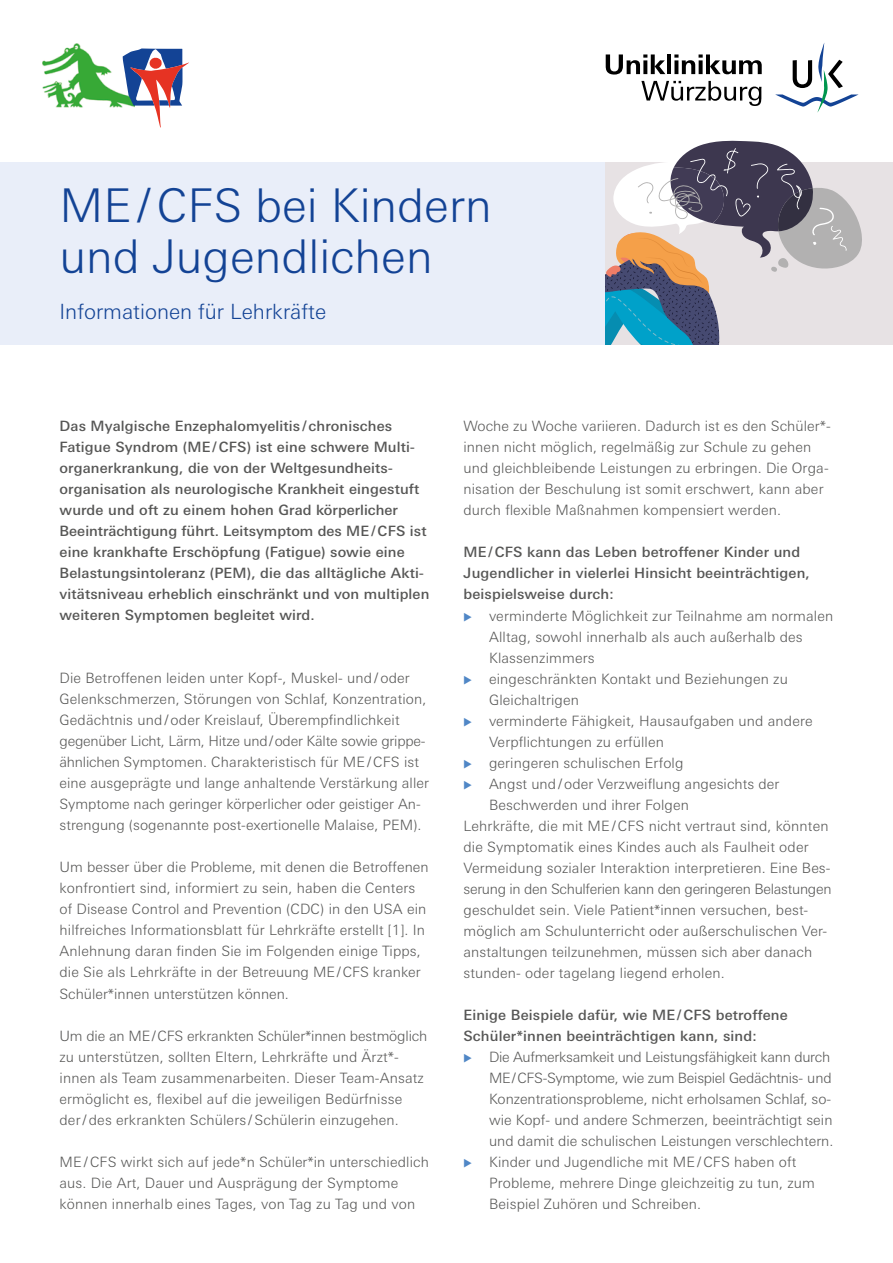
<style>
.page{position:relative;width:893px;height:1263px;background:#fff}
.page>*{position:absolute;margin:0;border:0;box-sizing:border-box;transform-origin:0 0}
.t1{font:300 46.5px/51px "Univers Next Pro";color:#134395}
.t2{font:300 21px "Univers Next Pro";color:#134395}
.t3{font:300 14.25px/21px "Univers Next Pro";letter-spacing:.01em;color:#575756}
.t4{font:500 14.25px/21px "Univers Next Pro";letter-spacing:.01em;color:#575756}
.t5{font:300 14.25px "Univers Next Pro";letter-spacing:-.02em;color:#575756}
</style>
<div class="page">
<div style="left:0;top:162px;width:893px;height:182px;background:#e9eef9"></div>
<svg style="left:606px;top:54px;width:59px;height:21px"></svg>
<hr style="left:667px;top:54px;width:4px;height:20px;background:#000">
<svg style="left:674px;top:54px;width:88px;height:20px"></svg>
<svg style="left:641px;top:81px;width:120px;height:25px"></svg>
<svg style="left:775px;top:43px;width:84px;height:70px"></svg>
<img style="left:43px;top:43px;width:80px;height:64px">
<svg style="left:123px;top:48px;width:66px;height:80px"></svg>
<div style="left:606px;top:162px;width:287px;height:182px;background:#e7e2e4"></div>
<svg style="left:605px;top:140px;width:257px;height:205px"></svg>
<h1 class="t1" style="left:60px;top:180px;width:434px">ME/CFS bei Kindern und Jugendlichen</h1>
<h2 class="t2" style="left:60px;top:299px;width:268px">Informationen für Lehrkräfte</h2>
<p class="t4" style="left:60px;top:416px;width:371px">Das Myalgische Enzephalomyelitis / chronisches Fatigue Syndrom (ME/ CFS) ist eine schwere Multi&shy;organerkrankung, die von der Weltgesundheits&shy;organisation als neurologische Krankheit eingestuft wurde und oft zu einem hohen Grad körperlicher Beeinträchtigung führt. Leitsymptom des ME/ CFS ist eine krankhafte Erschöpfung (Fatigue) sowie eine Belastungsintoleranz (PEM), die das alltägliche Akti&shy;vitätsniveau erheblich einschränkt und von multiplen weiteren Symptomen begleitet wird.</p>
<p class="t3" style="left:60px;top:668px;width:371px">Die Betroffenen leiden unter Kopf-, Muskel- und/ oder Gelenkschmerzen, Störungen von Schlaf, Konzentration, Gedächtnis und/ oder Kreislauf, Überempfindlichkeit gegenüber Licht, Lärm, Hitze und/oder Kälte sowie grippe&shy;ähnlichen Symptomen. Charakteristisch für ME/CFS ist eine ausgeprägte und lange anhaltende Verstärkung aller Symptome nach geringer körperlicher oder geistiger An&shy;strengung (sogenannte post-exertionelle Malaise, PEM).</p>
<p class="t3" style="left:60px;top:857px;width:371px">Um besser über die Probleme, mit denen die Betroffenen konfrontiert sind, informiert zu sein, haben die Centers of Disease Control and Prevention (CDC) in den USA ein hilfreiches Informationsblatt für Lehrkräfte erstellt [1]. In Anlehnung daran finden Sie im Folgenden einige Tipps, die Sie als Lehrkräfte in der Betreuung ME/CFS kranker Schüler*innen unterstützen können.</p>
<p class="t3" style="left:60px;top:1025px;width:369px">Um die an ME/CFS erkrankten Schüler*innen bestmöglich zu unterstützen, sollten Eltern, Lehrkräfte und Ärzt*- innen als Team zusammenarbeiten. Dieser Team-Ansatz ermöglicht es, flexibel auf die jeweiligen Bedürfnisse der/des erkrankten Schülers /Schülerin einzugehen.</p>
<p class="t3" style="left:60px;top:1151px;width:371px">ME/CFS wirkt sich auf jede*n Schüler*in unterschiedlich aus. Die Art, Dauer und Ausprägung der Symptome können innerhalb eines Tages, von Tag zu Tag und von</p>
<p class="t3" style="left:463px;top:416px;width:367px">Woche zu Woche variieren. Dadurch ist es den Schüler*-- innen nicht möglich, regelmäßig zur Schule zu gehen und gleichbleibende Leistungen zu erbringen. Die Orga&shy;nisation der Beschulung ist somit erschwert, kann aber durch flexible Maßnahmen kompensiert werden.</p>
<p class="t4" style="left:463px;top:542px;width:348px">ME/ CFS kann das Leben betroffener Kinder und<br>Jugendlicher in vielerlei Hinsicht beeinträchtigen, beispielsweise durch:</p>
<p class="t3" style="left:489px;top:605px;width:346px">verminderte Möglichkeit zur Teilnahme am normalen</p>
<p class="t3" style="left:489px;top:626px;width:315px">Alltag, sowohl innerhalb als auch außerhalb des</p>
<p class="t3" style="left:489px;top:647px;width:107px">Klassenzimmers</p>
<p class="t3" style="left:489px;top:668px;width:300px">eingeschränkten Kontakt und Beziehungen zu</p>
<p class="t3" style="left:489px;top:689px;width:91px">Gleichaltrigen</p>
<p class="t3" style="left:489px;top:710px;width:325px">verminderte Fähigkeit, Hausaufgaben und andere</p>
<p class="t3" style="left:489px;top:731px;width:176px">Verpflichtungen zu erfüllen</p>
<p class="t3" style="left:489px;top:752px;width:196px">geringeren schulischen Erfolg</p>
<p class="t3" style="left:489px;top:773px;width:292px">Angst und/oder Verzweiflung angesichts der</p>
<p class="t3" style="left:489px;top:794px;width:201px">Beschwerden und ihrer Folgen</p>
<p class="t3" style="left:463px;top:815px;width:367px">Lehrkräfte, die mit ME/CFS nicht vertraut sind, könnten</p>
<p class="t3" style="left:463px;top:836px;width:347px">die Symptomatik eines Kindes auch als Faulheit oder</p>
<p class="t3" style="left:463px;top:857px;width:369px">Vermeidung sozialer Interaktion interpretieren. Eine Bes-</p>
<p class="t5" style="left:463px;top:880px;width:370px">serung in den Schulferien kann den geringeren Belastungen</p>
<p class="t3" style="left:463px;top:899px;width:346px">geschuldet sein. Viele Patient*innen versuchen, best-</p>
<p class="t3" style="left:463px;top:920px;width:365px">möglich am Schulunterricht oder außerschulischen Ver-</p>
<p class="t3" style="left:463px;top:941px;width:350px">anstaltungen teilzunehmen, müssen sich aber danach</p>
<p class="t3" style="left:463px;top:962px;width:263px">stunden- oder tagelang liegend erholen.</p>
<p class="t4" style="left:463px;top:1004px;width:326px">Einige Beispiele dafür, wie ME/ CFS betroffene<br>Schüler*innen beeinträchtigen kann, sind:</p>
<p class="t3" style="left:489px;top:1046px;width:346px">Die Aufmerksamkeit und Leistungsfähigkeit kann durch ME/CFS-Symptome, wie zum Beispiel Gedächtnis- und Konzentrationsprobleme, nicht erholsamen Schlaf, so&shy;wie Kopf- und andere Schmerzen, beeinträchtigt sein und damit die schulischen Leistungen verschlechtern.<br>Kinder und Jugendliche mit ME/CFS haben oft Probleme, mehrere Dinge gleichzeitig zu tun, zum Beispiel Zuhören und Schreiben.</p>
</div>
